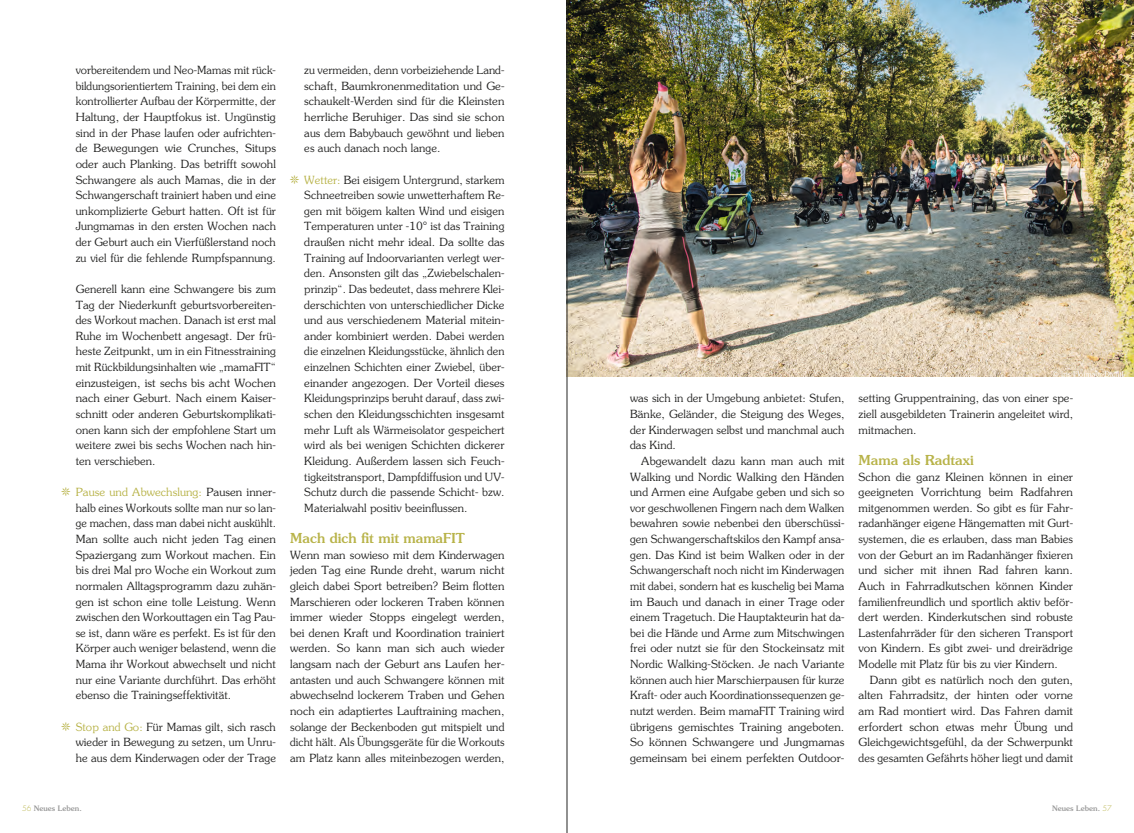
<style>
.page{position:relative;width:1134px;height:833px;background:#fff}
.page>*{position:absolute;margin:0;border:0;box-sizing:border-box;transform-origin:0 0}
.t1{font:500 13.75px "Souvenir";letter-spacing:.005em;color:#b8b349}
.t2{font:300 11.25px/15.6px "Souvenir";letter-spacing:.005em;color:#242423;text-align:justify}
.t3{font:500 7.5px "Souvenir";letter-spacing:.01em;color:#999}
.s1{font-family:"Bluemchen";font-weight:400;font-size:12.5px;color:#b8b349}
.s2{color:#b8b349}
.s3{font-family:"Futura";font-weight:300;color:#b8b349}
</style>
<div class="page">
<img style="left:568px;top:0;width:566px;height:377px">
<svg style="left:1053px;top:371px;width:70px;height:6px"></svg>
<hr style="left:567px;top:0;width:1px;height:833px;background:#242423">
<p class="t2" style="left:76px;top:62px;width:202px">vorbereitendem und Neo-Mamas mit rück&shy;bildungsorientiertem Training, bei dem ein kontrollierter Aufbau der Körpermitte, der Haltung, der Hauptfokus ist. Ungünstig sind in der Phase laufen oder aufrichten&shy;de Bewegungen wie Crunches, Situps oder auch Planking. Das betrifft sowohl Schwangere als auch Mamas, die in der Schwangerschaft trainiert haben und eine unkomplizierte Geburt hatten. Oft ist für Jungmamas in den ersten Wochen nach der Geburt auch ein Vierfüßlerstand noch zu viel für die fehlende Rumpfspannung.</p>
<p class="t2" style="left:76px;top:281px;width:202px">Generell kann eine Schwangere bis zum Tag der Niederkunft geburtsvorbereiten&shy;des Workout machen. Danach ist erst mal Ruhe im Wochenbett angesagt. Der frü&shy;heste Zeitpunkt, um in ein Fitnesstraining mit Rückbildungsinhalten wie „mamaFIT“ einzusteigen, ist sechs bis acht Wochen nach einer Geburt. Nach einem Kaiser&shy;schnitt oder anderen Geburtskomplikati&shy;onen kann sich der empfohlene Start um weitere zwei bis sechs Wochen nach hin&shy;ten verschieben.</p>
<p class="t2" style="left:76px;top:484px;width:202px;text-indent:-14px"><span class="s1">B</span> <span class="s2">Pause und Abwechslung:</span> Pausen inner&shy;halb eines Workouts sollte man nur so lan&shy;ge machen, dass man dabei nicht auskühlt.<br>Man sollte auch nicht jeden Tag einen Spaziergang zum Workout machen. Ein bis drei Mal pro Woche ein Workout zum normalen Alltagsprogramm dazu zuhän&shy;gen ist schon eine tolle Leistung. Wenn zwischen den Workouttagen ein Tag Pau&shy;se ist, dann wäre es perfekt. Es ist für den Körper auch weniger belastend, wenn die Mama ihr Workout abwechselt und nicht nur eine Variante durchführt. Das erhöht ebenso die Trainingseffektivität.</p>
<p class="t2" style="left:76px;top:718px;width:202px;text-indent:-14px"><span class="s1">B</span> <span class="s2">Stop and Go:</span> Für Mamas gilt, sich rasch wieder in Bewegung zu setzen, um Unru&shy;he aus dem Kinderwagen oder der Trage</p>
<p class="t2" style="left:304px;top:62px;width:202px">zu vermeiden, denn vorbeiziehende Land&shy;schaft, Baumkronenmeditation und Ge&shy;schaukelt-Werden sind für die Kleinsten herrliche Beruhiger. Das sind sie schon aus dem Babybauch gewöhnt und lieben es auch danach noch lange.</p>
<p class="t2" style="left:304px;top:171px;width:202px;text-indent:-14px"><span class="s1">B</span> <span class="s2">Wetter:</span> Bei eisigem Untergrund, starkem Schneetreiben sowie unwetterhaftem Re&shy;gen mit böigem kalten Wind und eisigen Temperaturen unter -10° ist das Training draußen nicht mehr ideal. Da sollte das Training auf Indoorvarianten verlegt wer&shy;den. Ansonsten gilt das „Zwiebelschalen&shy;prinzip“. Das bedeutet, dass mehrere Klei&shy;derschichten von unterschiedlicher Dicke und aus verschiedenem Material mitein&shy;ander kombiniert werden. Dabei werden die einzelnen Kleidungsstücke, ähnlich den einzelnen Schichten einer Zwiebel, über&shy;einander angezogen. Der Vorteil dieses Kleidungsprinzips beruht darauf, dass zwi&shy;schen den Kleidungsschichten insgesamt mehr Luft als Wärmeisolator gespeichert wird als bei wenigen Schichten dickerer Kleidung. Außerdem lassen sich Feuch&shy;tigkeitstransport, Dampfdiffusion und UV-Schutz durch die passende Schicht- bzw.<br>Materialwahl positiv beeinflussen.</p>
<p class="t1" style="left:290px;top:530px;width:176px">Mach dich fit mit mamaFIT</p>
<p class="t2" style="left:290px;top:546px;width:216px">Wenn man sowieso mit dem Kinderwagen jeden Tag eine Runde dreht, warum nicht gleich dabei Sport betreiben? Beim flotten Marschieren oder lockeren Traben können immer wieder Stopps eingelegt werden, bei denen Kraft und Koordination trainiert werden. So kann man sich auch wieder langsam nach der Geburt ans Laufen her&shy;antasten und auch Schwangere können mit abwechselnd lockerem Traben und Gehen noch ein adaptiertes Lauftraining machen, solange der Beckenboden gut mitspielt und dicht hält. Als Übungsgeräte für die Workouts am Platz kann alles miteinbezogen werden,</p>
<p class="t2" style="left:630px;top:390px;width:216px">was sich in der Umgebung anbietet: Stufen, Bänke, Geländer, die Steigung des Weges, der Kinderwagen selbst und manchmal auch das Kind.</p>
<p class="t2" style="left:630px;top:453px;width:216px;text-indent:11px">Abgewandelt dazu kann man auch mit Walking und Nordic Walking den Händen und Armen eine Aufgabe geben und sich so vor geschwollenen Fingern nach dem Walken bewahren sowie nebenbei den überschüssi&shy;gen Schwangerschaftskilos den Kampf ansa&shy;gen. Das Kind ist beim Walken oder in der Schwangerschaft noch nicht im Kinderwagen mit dabei, sondern hat es kuschelig bei Mama im Bauch und danach in einer Trage oder einem Tragetuch. Die Hauptakteurin hat da&shy;bei die Hände und Arme zum Mitschwingen frei oder nutzt sie für den Stockeinsatz mit Nordic Walking-Stöcken. Je nach Variante können auch hier Marschierpausen für kurze Kraft- oder auch Koordinationssequenzen ge&shy;nutzt werden. Beim mamaFIT Training wird übrigens gemischtes Training angeboten.<br>So können Schwangere und Jungmamas gemeinsam bei einem perfekten Outdoor-</p>
<p class="t2" style="left:859px;top:390px;width:216px">setting Gruppentraining, das von einer spe&shy;ziell ausgebildeten Trainerin angeleitet wird, mitmachen.</p>
<p class="t1" style="left:859px;top:451px;width:117px">Mama als Radtaxi</p>
<p class="t2" style="left:859px;top:468px;width:216px">Schon die ganz Kleinen können in einer geeigneten Vorrichtung beim Radfahren mitgenommen werden. So gibt es für Fahr&shy;radanhänger eigene Hängematten mit Gurt&shy;systemen, die es erlauben, dass man Babies von der Geburt an im Radanhänger fixieren und sicher mit ihnen Rad fahren kann.<br>Auch in Fahrradkutschen können Kinder familienfreundlich und sportlich aktiv beför&shy;dert werden. Kinderkutschen sind robuste Lastenfahrräder für den sicheren Transport von Kindern. Es gibt zwei- und dreirädrige Modelle mit Platz für bis zu vier Kindern.</p>
<p class="t2" style="left:859px;top:671px;width:216px;text-indent:11px">Dann gibt es natürlich noch den guten, alten Fahrradsitz, der hinten oder vorne am Rad montiert wird. Das Fahren damit erfordert schon etwas mehr Übung und Gleichgewichtsgefühl, da der Schwerpunkt des gesamten Gefährts höher liegt und damit</p>
<p class="t3" style="left:22px;top:803px;width:61px"><span class="s3">56</span> Neues Leben.</p>
<p class="t3" style="left:1052px;top:803px;width:61px">Neues Leben. <span class="s3">57</span></p>
</div>
